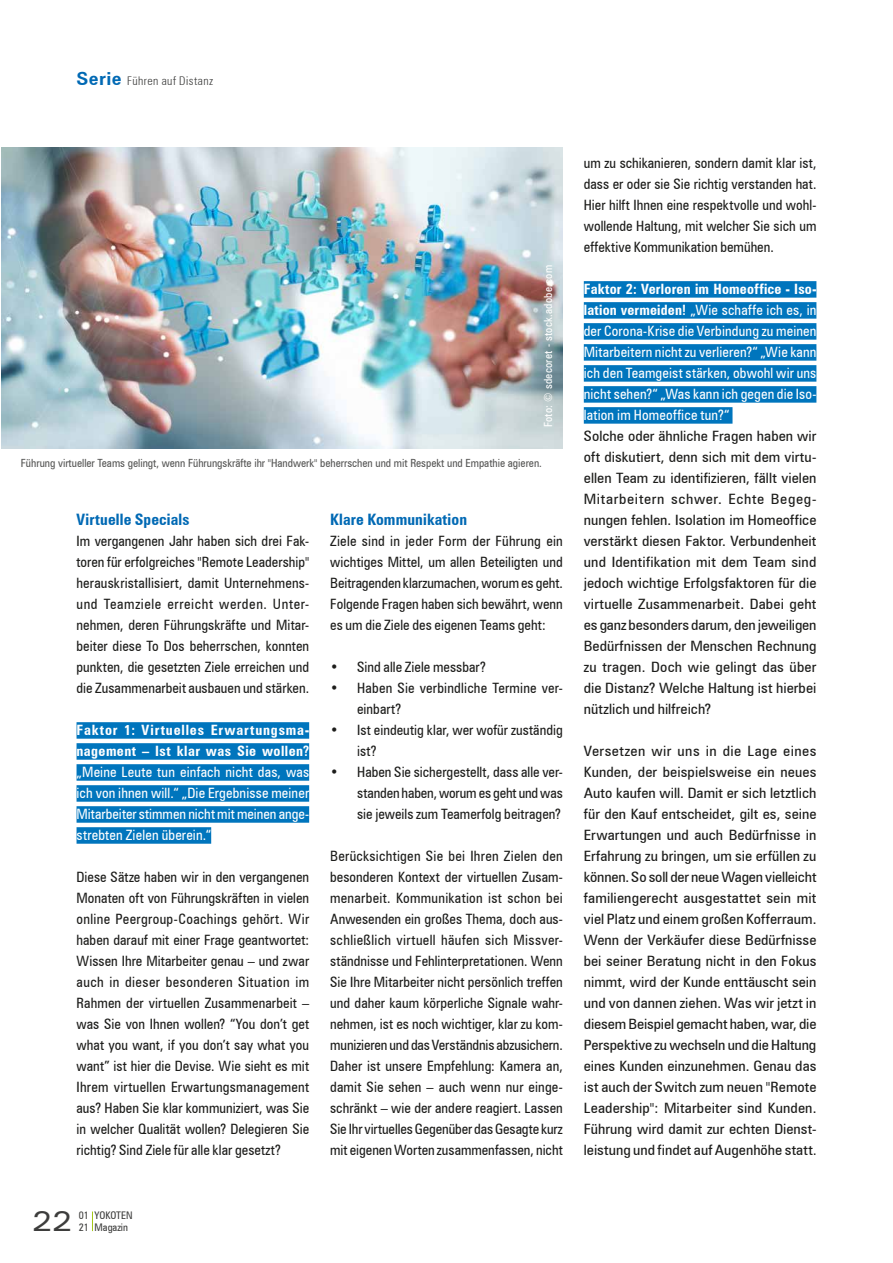
<style>
.page{position:relative;width:893px;height:1263px;background:#fff}
.page>*{position:absolute;margin:0;border:0;box-sizing:border-box;transform-origin:0 0}
.t1{font:expanded 27.75px "Zurich BT";color:#3d3d3c}
.t2{font:700 condensed 15.75px "Zurich BT";letter-spacing:.01em;color:#0069b4}
.t3{font:condensed 14.25px/21px "Zurich BT";letter-spacing:.005em;color:#1d1d1b;text-align:justify}
.t4{font:condensed 14.25px/21px "Zurich BT";letter-spacing:.005em;color:#1d1d1b;text-align:justify;scale:1.1 1}
.t5{font:condensed 14.25px/21px "Zurich BT";letter-spacing:.01em;color:#fff;text-align:justify}
.t6{font:700 condensed 14.25px/21px "Zurich BT";letter-spacing:.05em;color:#fff}
.t7{font:300 condensed 12px "Zurich BT";letter-spacing:.035em;color:#3d3d3c}
.t8{font:condensed 11.25px "Zurich BT";color:#575756}
.t9{font:condensed 11.25px "Zurich BT";letter-spacing:.02em;color:#fff}
.t10{font:condensed 10.5px/12px "Zurich BT";color:#3d3d3c}
.s1{font-weight:700;font-stretch:normal;font-size:18px;color:#0069b4}
.s2{font-weight:700}
</style>
<div class="page">
<img style="left:1px;top:148px;width:562px;height:301px">
<div style="left:77px;top:722px;width:232px;height:17px;background:#0075bd"></div>
<div style="left:77px;top:743px;width:232px;height:17px;background:#0075bd"></div>
<div style="left:77px;top:764px;width:232px;height:17px;background:#0075bd"></div>
<div style="left:77px;top:785px;width:232px;height:17px;background:#0075bd"></div>
<div style="left:77px;top:806px;width:232px;height:17px;background:#0075bd"></div>
<div style="left:77px;top:827px;width:134px;height:17px;background:#0075bd"></div>
<div style="left:584px;top:281px;width:232px;height:17px;background:#0075bd"></div>
<div style="left:584px;top:302px;width:232px;height:17px;background:#0075bd"></div>
<div style="left:584px;top:323px;width:232px;height:17px;background:#0075bd"></div>
<div style="left:584px;top:344px;width:232px;height:17px;background:#0075bd"></div>
<div style="left:584px;top:365px;width:232px;height:17px;background:#0075bd"></div>
<div style="left:584px;top:386px;width:232px;height:17px;background:#0075bd"></div>
<div style="left:584px;top:407px;width:148px;height:17px;background:#0075bd"></div>
<svg style="left:92px;top:1211px;width:1px;height:20px"></svg>
<p class="t7" style="left:77px;top:73px;width:138px"><span class="s1">Serie</span> Führen auf Distanz</p>
<p class="t9" style="left:541px;top:427px;width:164px;rotate:-90deg">Foto: © sdecoret - stock.adobe.com</p>
<p class="t8" style="left:21px;top:456px;width:523px">Führung virtueller Teams gelingt, wenn Führungskräfte ihr "Handwerk" beherrschen und mit Respekt und Empathie agieren.</p>
<p class="t2" style="left:77px;top:510px;width:114px">Virtuelle Specials</p>
<p class="t3" style="left:77px;top:530px;width:234px">Im vergangenen Jahr haben sich drei Fak&shy;toren für erfolgreiches "Remote Leadership" herauskristallisiert, damit Unternehmens&shy;und Teamziele erreicht werden. Unter&shy;nehmen, deren Führungskräfte und Mitar&shy;beiter diese To Dos beherrschen, konnten punkten, die gesetzten Ziele erreichen und die Zusammenarbeit ausbauen und stärken.</p>
<p class="t6" style="left:77px;top:719px;width:234px">Faktor 1: Virtuelles Erwartungsma&shy;nagement – Ist klar was Sie wollen?</p>
<p class="t5" style="left:77px;top:761px;width:234px">„Meine Leute tun einfach nicht das, was ich von ihnen will.“ „Die Ergebnisse meiner Mitarbeiter stimmen nicht mit meinen ange&shy;strebten Zielen überein.“</p>
<p class="t3" style="left:77px;top:866px;width:234px">Diese Sätze haben wir in den vergangenen Monaten oft von Führungskräften in vielen online Peergroup-Coachings gehört. Wir haben darauf mit einer Frage geantwortet:<br>Wissen Ihre Mitarbeiter genau – und zwar auch in dieser besonderen Situation im Rahmen der virtuellen Zusammenarbeit – was Sie von Ihnen wollen? “You don’t get what you want, if you don’t say what you want” ist hier die Devise. Wie sieht es mit Ihrem virtuellen Erwartungsmanagement aus? Haben Sie klar kommuniziert, was Sie in welcher Qualität wollen? Delegieren Sie richtig? Sind Ziele für alle klar gesetzt?</p>
<p class="t2" style="left:330px;top:510px;width:138px">Klare Kommunikation</p>
<p class="t3" style="left:330px;top:530px;width:234px">Ziele sind in jeder Form der Führung ein wichtiges Mittel, um allen Beteiligten und Beitragenden klarzumachen, worum es geht.<br>Folgende Fragen haben sich bewährt, wenn es um die Ziele des eigenen Teams geht:</p>
<p class="t3" style="left:330px;top:656px;width:157px">• Sind alle Ziele messbar?</p>
<p class="t3" style="left:357px;top:677px;width:207px;text-indent:-27px">• Haben Sie verbindliche Termine ver&shy;einbart?</p>
<p class="t3" style="left:357px;top:719px;width:207px;text-indent:-27px">• Ist eindeutig klar, wer wofür zuständig ist?</p>
<p class="t3" style="left:357px;top:761px;width:207px;text-indent:-27px">• Haben Sie sichergestellt, dass alle ver&shy;standen haben, worum es geht und was sie jeweils zum Teamerfolg beitragen?</p>
<p class="t3" style="left:330px;top:845px;width:234px">Berücksichtigen Sie bei Ihren Zielen den besonderen Kontext der virtuellen Zusam&shy;menarbeit. Kommunikation ist schon bei Anwesenden ein großes Thema, doch aus&shy;schließlich virtuell häufen sich Missver&shy;ständnisse und Fehlinterpretationen. Wenn Sie Ihre Mitarbeiter nicht persönlich treffen und daher kaum körperliche Signale wahr&shy;nehmen, ist es noch wichtiger, klar zu kom&shy;munizieren und das Verständnis abzusichern.<br>Daher ist unsere Empfehlung: Kamera an, damit Sie sehen – auch wenn nur einge&shy;schränkt – wie der andere reagiert. Lassen Sie Ihr virtuelles Gegenüber das Gesagte kurz mit eigenen Worten zusammenfassen, nicht</p>
<p class="t3" style="left:584px;top:152px;width:234px">um zu schikanieren, sondern damit klar ist, dass er oder sie Sie richtig verstanden hat.<br>Hier hilft Ihnen eine respektvolle und wohl&shy;wollende Haltung, mit welcher Sie sich um effektive Kommunikation bemühen.</p>
<p class="t5" style="left:584px;top:278px;width:234px"><span class="s2">Faktor 2: Verloren im Homeoffice - Iso&shy;lation vermeiden!</span> „Wie schaffe ich es, in der Corona-Krise die Verbindung zu meinen Mitarbeitern nicht zu verlieren?“ „Wie kann ich den Teamgeist stärken, obwohl wir uns nicht sehen?“ „Was kann ich gegen die Iso&shy;lation im Homeoffice tun?“</p>
<p class="t4" style="left:584px;top:425px;width:213px">Solche oder ähnliche Fragen haben wir oft diskutiert, denn sich mit dem virtu&shy;ellen Team zu identifizieren, fällt vielen Mitarbeitern schwer. Echte Begeg&shy;nungen fehlen. Isolation im Homeoffice verstärkt diesen Faktor. Verbundenheit und Identifikation mit dem Team sind jedoch wichtige Erfolgsfaktoren für die virtuelle Zusammenarbeit. Dabei geht es ganz besonders darum, den jeweiligen Bedürfnissen der Menschen Rechnung zu tragen. Doch wie gelingt das über die Distanz? Welche Haltung ist hierbei nützlich und hilfreich?</p>
<p class="t4" style="left:584px;top:740px;width:213px">Versetzen wir uns in die Lage eines Kunden, der beispielsweise ein neues Auto kaufen will. Damit er sich letztlich für den Kauf entscheidet, gilt es, seine Erwartungen und auch Bedürfnisse in Erfahrung zu bringen, um sie erfüllen zu können. So soll der neue Wagen vielleicht familiengerecht ausgestattet sein mit viel Platz und einem großen Kofferraum.<br>Wenn der Verkäufer diese Bedürfnisse bei seiner Beratung nicht in den Fokus nimmt, wird der Kunde enttäuscht sein und von dannen ziehen. Was wir jetzt in diesem Beispiel gemacht haben, war, die Perspektive zu wechseln und die Haltung eines Kunden einzunehmen. Genau das ist auch der Switch zum neuen "Remote Leadership": Mitarbeiter sind Kunden.<br>Führung wird damit zur echten Dienst&shy;leistung und findet auf Augenhöhe statt.</p>
<h1 class="t1" style="left:32px;top:1205px;width:42px">22</h1>
<p class="t10" style="left:79px;top:1209px;width:12px">01<br>21</p>
<p class="t10" style="left:95px;top:1209px;width:39px">YOKOTEN</p>
<p class="t10" style="left:95px;top:1221px;width:35px">Magazin</p>
</div>
